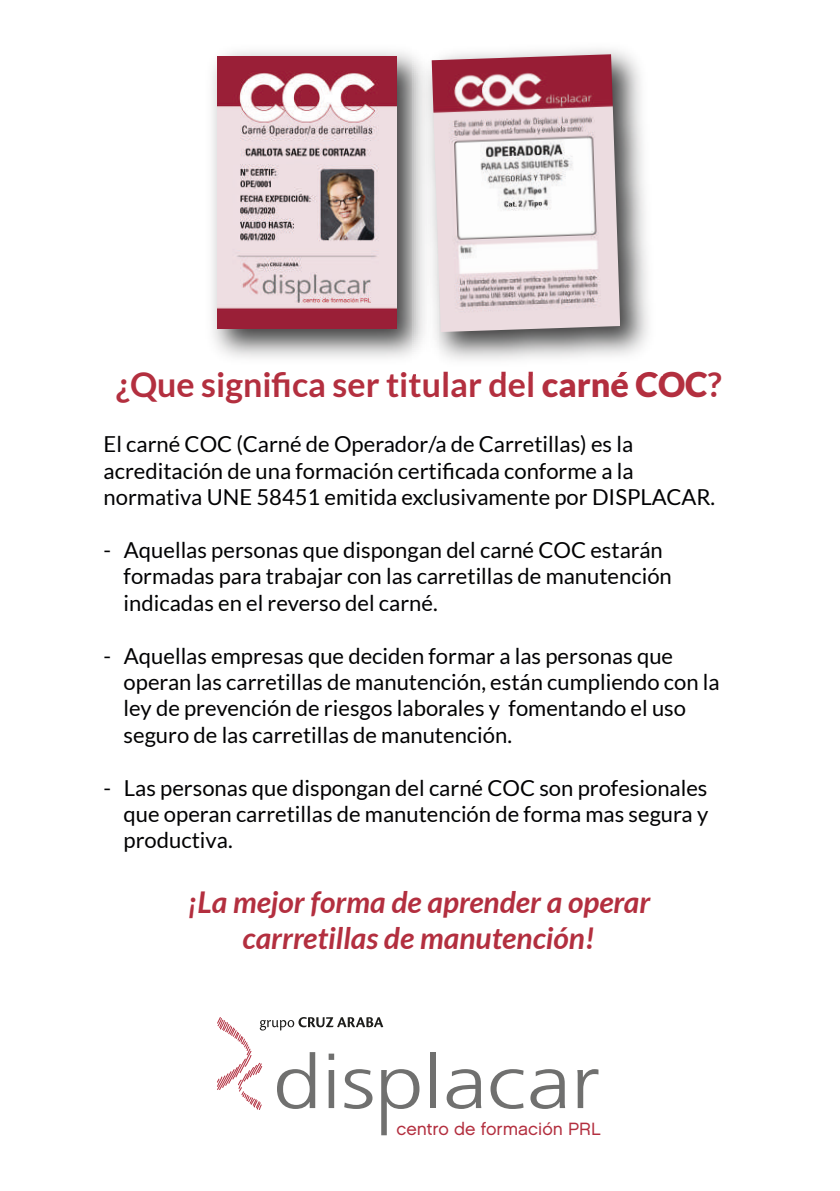
<style>
.page{position:relative;width:840px;height:1191px;background:#fff}
.page>*{position:absolute;margin:0;border:0;box-sizing:border-box;transform-origin:0 0}
.t1{font:700 34px "Lato";color:#b32f3f}
.t2{font:italic 700 30px/36px "Lato";color:#b32f3f;text-align:center}
.t3{font:22px/26.4px "Lato";color:#020203}
.t4{font:17.8px "Chalet London Nineteen Sixty";color:#b32f3f}
.s1{font-weight:900}
</style>
<div class="page">
<div style="left:430px;top:1052px;width:6px;height:56px;background:#70706f"></div>
<svg style="left:446px;top:1069px;width:35px;height:40px"></svg>
<svg style="left:490px;top:1069px;width:33px;height:40px"></svg>
<svg style="left:530px;top:1069px;width:35px;height:40px"></svg>
<svg style="left:577px;top:1069px;width:21px;height:39px"></svg>
<svg style="left:217px;top:1017px;width:202px;height:118px"></svg>
<img style="left:212px;top:51px;width:200px;height:307px">
<img style="left:217px;top:57px;width:179px;height:272px">
<img style="left:412px;top:49px;width:237px;height:311px">
<img style="left:413px;top:371px;width:120px;height:4px">
<img style="left:619px;top:372px;width:39px;height:3px">
<img style="left:431px;top:54px;width:188px;height:278px">
<h1 class="t1" style="left:116px;top:365px;width:607px">¿Que significa ser titular del <span class="s1">carné COC</span>?</h1>
<p class="t3" style="left:103px;top:431px;width:612px">El carné COC (Carné de Operador/a de Carretillas) es la acreditación de una formación certificada conforme a la normativa UNE 58451 emitida exclusivamente por DISPLACAR.</p>
<p class="t3" style="left:123px;top:536px;width:549px;text-indent:-20px">- Aquellas personas que dispongan del carné COC estarán formadas para trabajar con las carretillas de manutención indicadas en el reverso del carné.</p>
<p class="t3" style="left:123px;top:642px;width:597px;text-indent:-20px">- Aquellas empresas que deciden formar a las personas que operan las carretillas de manutención, están cumpliendo con la ley de prevención de riesgos laborales y fomentando el uso seguro de las carretillas de manutención.</p>
<p class="t3" style="left:123px;top:774px;width:586px;text-align:justify;text-indent:-20px">- Las personas que dispongan del carné COC son profesionales que operan carretillas de manutención de forma mas segura y productiva.</p>
<h2 class="t2" style="left:187px;top:885px;width:464px">¡La mejor forma de aprender a operar carrretillas de manutención!</h2>
<p class="t4" style="left:396px;top:1118px;width:206px">centro de formación PRL</p>
</div>
